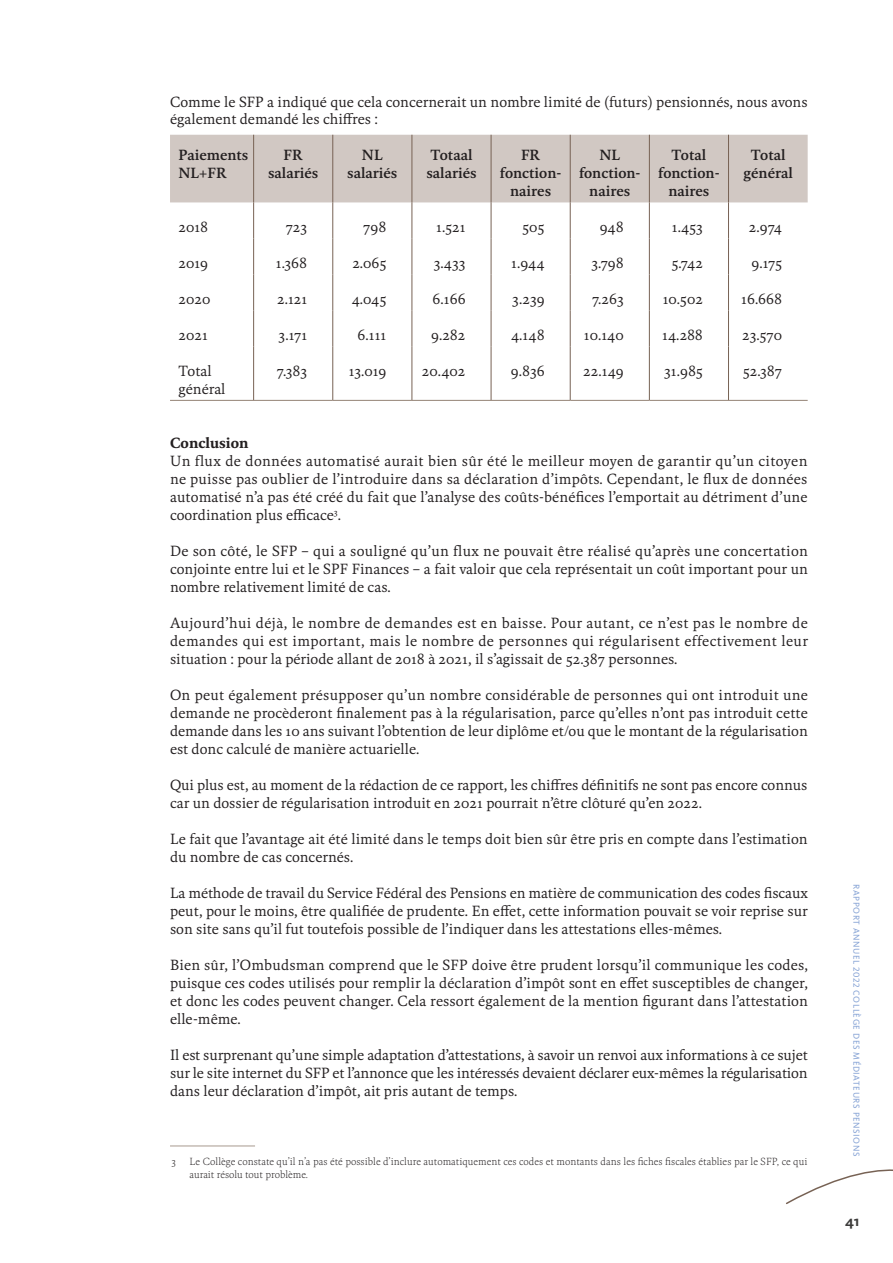
<style>
.page{position:relative;width:893px;height:1263px;background:#fff}
.page>*{position:absolute;margin:0;border:0;box-sizing:border-box;transform-origin:0 0}
.t1{font:15px/18px "Kievit Serif";color:#231f20;text-align:justify}
.t2{font:500 15px/18px "Kievit Serif";color:#231f20;text-align:center}
.t3{font:700 15px "Kievit Serif";color:#231f20}
.t4{font:700 15px "Kievit Pro";color:#3d3c3b}
.t5{font:300 10.5px/12.6px "Kievit Serif";letter-spacing:.005em;color:#231f20}
.t6{font:9px "Kievit Pro";letter-spacing:.06em;color:#86a3d5}
</style>
<div class="page">
<svg style="left:786px;top:1169px;width:107px;height:36px"></svg>
<div style="left:170px;top:135px;width:638px;height:67px;background:#d1c8c3"></div>
<hr style="left:253px;top:135px;width:1px;height:67px;background:#776254">
<hr style="left:332px;top:135px;width:1px;height:67px;background:#776254">
<hr style="left:411px;top:135px;width:1px;height:67px;background:#776254">
<hr style="left:491px;top:135px;width:1px;height:67px;background:#776254">
<hr style="left:570px;top:135px;width:1px;height:67px;background:#776254">
<hr style="left:649px;top:135px;width:1px;height:67px;background:#776254">
<hr style="left:728px;top:135px;width:1px;height:67px;background:#776254">
<hr style="left:253px;top:202px;width:1px;height:36px;background:#776254">
<hr style="left:332px;top:202px;width:1px;height:36px;background:#776254">
<hr style="left:411px;top:202px;width:1px;height:36px;background:#776254">
<hr style="left:491px;top:202px;width:1px;height:36px;background:#776254">
<hr style="left:570px;top:202px;width:1px;height:36px;background:#776254">
<hr style="left:649px;top:202px;width:1px;height:36px;background:#776254">
<hr style="left:728px;top:202px;width:1px;height:36px;background:#776254">
<hr style="left:253px;top:238px;width:1px;height:36px;background:#776254">
<hr style="left:332px;top:238px;width:1px;height:36px;background:#776254">
<hr style="left:411px;top:238px;width:1px;height:36px;background:#776254">
<hr style="left:491px;top:238px;width:1px;height:36px;background:#776254">
<hr style="left:570px;top:238px;width:1px;height:36px;background:#776254">
<hr style="left:649px;top:238px;width:1px;height:36px;background:#776254">
<hr style="left:728px;top:238px;width:1px;height:36px;background:#776254">
<hr style="left:253px;top:274px;width:1px;height:36px;background:#776254">
<hr style="left:332px;top:274px;width:1px;height:36px;background:#776254">
<hr style="left:411px;top:274px;width:1px;height:36px;background:#776254">
<hr style="left:491px;top:274px;width:1px;height:36px;background:#776254">
<hr style="left:570px;top:274px;width:1px;height:36px;background:#776254">
<hr style="left:649px;top:274px;width:1px;height:36px;background:#776254">
<hr style="left:728px;top:274px;width:1px;height:36px;background:#776254">
<hr style="left:253px;top:310px;width:1px;height:36px;background:#776254">
<hr style="left:332px;top:310px;width:1px;height:36px;background:#776254">
<hr style="left:411px;top:310px;width:1px;height:36px;background:#776254">
<hr style="left:491px;top:310px;width:1px;height:36px;background:#776254">
<hr style="left:570px;top:310px;width:1px;height:36px;background:#776254">
<hr style="left:649px;top:310px;width:1px;height:36px;background:#776254">
<hr style="left:728px;top:310px;width:1px;height:36px;background:#776254">
<hr style="left:253px;top:346px;width:1px;height:54px;background:#776254">
<hr style="left:332px;top:346px;width:1px;height:54px;background:#776254">
<hr style="left:411px;top:346px;width:1px;height:54px;background:#776254">
<hr style="left:491px;top:346px;width:1px;height:54px;background:#776254">
<hr style="left:570px;top:346px;width:1px;height:54px;background:#776254">
<hr style="left:649px;top:346px;width:1px;height:54px;background:#776254">
<hr style="left:728px;top:346px;width:1px;height:54px;background:#776254">
<hr style="left:170px;top:400px;width:163px;height:1px;background:#958376">
<hr style="left:333px;top:400px;width:79px;height:1px;background:#958376">
<hr style="left:412px;top:400px;width:158px;height:1px;background:#958376">
<hr style="left:570px;top:400px;width:79px;height:1px;background:#958376">
<hr style="left:649px;top:400px;width:159px;height:1px;background:#958376">
<hr style="left:170px;top:1146px;width:85px;height:1px;background:#a8998e">
<p class="t1" style="left:170px;top:94px;width:639px">Comme le SFP a indiqué que cela concernerait un nombre limité de (futurs) pensionnés, nous avons également demandé les chiffres :</p>
<p class="t2" style="left:179px;top:146px;width:71px;text-align:left">Paiements<br>NL+FR</p>
<p class="t2" style="left:268px;top:146px;width:52px">FR salariés</p>
<p class="t2" style="left:347px;top:146px;width:52px">NL salariés</p>
<p class="t2" style="left:426px;top:146px;width:52px;text-align:left">Totaal salariés</p>
<p class="t2" style="left:500px;top:146px;width:63px">FR fonction&shy;naires</p>
<p class="t2" style="left:579px;top:146px;width:63px">NL fonction&shy;naires</p>
<p class="t2" style="left:658px;top:146px;width:63px">Total fonction&shy;naires</p>
<p class="t2" style="left:743px;top:146px;width:51px">Total général</p>
<p class="t1" style="left:179px;top:220px;width:31px">2018</p>
<p class="t1" style="left:286px;top:220px;width:23px">723</p>
<p class="t1" style="left:363px;top:220px;width:25px">798</p>
<p class="t1" style="left:436px;top:220px;width:31px">1.521</p>
<p class="t1" style="left:522px;top:220px;width:24px">505</p>
<p class="t1" style="left:600px;top:220px;width:26px">948</p>
<p class="t1" style="left:672px;top:220px;width:33px">1.453</p>
<p class="t1" style="left:749px;top:220px;width:35px">2.974</p>
<p class="t1" style="left:179px;top:256px;width:31px">2019</p>
<p class="t1" style="left:276px;top:256px;width:33px">1.368</p>
<p class="t1" style="left:352px;top:256px;width:36px">2.065</p>
<p class="t1" style="left:434px;top:256px;width:33px">3.433</p>
<p class="t1" style="left:511px;top:256px;width:35px">1.944</p>
<p class="t1" style="left:591px;top:256px;width:34px">3.798</p>
<p class="t1" style="left:671px;top:256px;width:33px">5.742</p>
<p class="t1" style="left:751px;top:256px;width:32px">9.175</p>
<p class="t1" style="left:179px;top:292px;width:33px">2020</p>
<p class="t1" style="left:277px;top:292px;width:32px">2.121</p>
<p class="t1" style="left:352px;top:292px;width:36px">4.045</p>
<p class="t1" style="left:433px;top:292px;width:34px">6.166</p>
<p class="t1" style="left:512px;top:292px;width:34px">3.239</p>
<p class="t1" style="left:592px;top:292px;width:33px">7.263</p>
<p class="t1" style="left:663px;top:292px;width:42px">10.502</p>
<p class="t1" style="left:741px;top:292px;width:42px">16.668</p>
<p class="t1" style="left:179px;top:328px;width:31px">2021</p>
<p class="t1" style="left:279px;top:328px;width:30px">3.171</p>
<p class="t1" style="left:358px;top:328px;width:30px">6.111</p>
<p class="t1" style="left:431px;top:328px;width:36px">9.282</p>
<p class="t1" style="left:511px;top:328px;width:35px">4.148</p>
<p class="t1" style="left:584px;top:328px;width:42px">10.140</p>
<p class="t1" style="left:662px;top:328px;width:42px">14.288</p>
<p class="t1" style="left:742px;top:328px;width:41px">23.570</p>
<p class="t1" style="left:179px;top:364px;width:48px">Total général</p>
<p class="t1" style="left:277px;top:364px;width:32px">7.383</p>
<p class="t1" style="left:349px;top:364px;width:39px">13.019</p>
<p class="t1" style="left:422px;top:364px;width:45px">20.402</p>
<p class="t1" style="left:511px;top:364px;width:35px">9.836</p>
<p class="t1" style="left:583px;top:364px;width:42px">22.149</p>
<p class="t1" style="left:664px;top:364px;width:40px">31.985</p>
<p class="t1" style="left:743px;top:364px;width:41px">52.387</p>
<p class="t3" style="left:170px;top:438px;width:80px">Conclusion</p>
<p class="t1" style="left:170px;top:454px;width:639px">Un flux de données automatisé aurait bien sûr été le meilleur moyen de garantir qu’un citoyen ne puisse pas oublier de l’introduire dans sa déclaration d’impôts. Cependant, le flux de données automatisé n’a pas été créé du fait que l’analyse des coûts-bénéfices l’emportait au détriment d’une coordination plus efficace<sup>3</sup>.</p>
<p class="t1" style="left:170px;top:544px;width:639px">De son côté, le SFP – qui a souligné qu’un flux ne pouvait être réalisé qu’après une concertation conjointe entre lui et le SPF Finances – a fait valoir que cela représentait un coût important pour un nombre relativement limité de cas.</p>
<p class="t1" style="left:170px;top:616px;width:639px">Aujourd’hui déjà, le nombre de demandes est en baisse. Pour autant, ce n’est pas le nombre de demandes qui est important, mais le nombre de personnes qui régularisent effectivement leur situation : pour la période allant de 2018 à 2021, il s’agissait de 52.387 personnes.</p>
<p class="t1" style="left:170px;top:688px;width:639px">On peut également présupposer qu’un nombre considérable de personnes qui ont introduit une demande ne procèderont finalement pas à la régularisation, parce qu’elles n’ont pas introduit cette demande dans les 10 ans suivant l’obtention de leur diplôme et/ou que le montant de la régularisation est donc calculé de manière actuarielle.</p>
<p class="t1" style="left:170px;top:778px;width:639px">Qui plus est, au moment de la rédaction de ce rapport, les chiffres définitifs ne sont pas encore connus car un dossier de régularisation introduit en 2021 pourrait n’être clôturé qu’en 2022.</p>
<p class="t1" style="left:170px;top:832px;width:639px">Le fait que l’avantage ait été limité dans le temps doit bien sûr être pris en compte dans l’estimation du nombre de cas concernés.</p>
<p class="t1" style="left:170px;top:886px;width:639px">La méthode de travail du Service Fédéral des Pensions en matière de communication des codes fiscaux peut, pour le moins, être qualifiée de prudente. En effet, cette information pouvait se voir reprise sur son site sans qu’il fut toutefois possible de l’indiquer dans les attestations elles-mêmes.</p>
<p class="t1" style="left:170px;top:958px;width:639px">Bien sûr, l’Ombudsman comprend que le SFP doive être prudent lorsqu’il communique les codes, puisque ces codes utilisés pour remplir la déclaration d’impôt sont en effet susceptibles de changer, et donc les codes peuvent changer. Cela ressort également de la mention figurant dans l’attestation elle-même.</p>
<p class="t1" style="left:170px;top:1048px;width:639px">Il est surprenant qu’une simple adaptation d’attestations, à savoir un renvoi aux informations à ce sujet sur le site internet du SFP et l’annonce que les intéressés devaient déclarer eux-mêmes la régularisation dans leur déclaration d’impôt, ait pris autant de temps.</p>
<p class="t5" style="left:172px;top:1156px;width:6px">3</p>
<p class="t5" style="left:189px;top:1156px;width:619px">Le Collège constate qu’il n’a pas été possible d’inclure automatiquement ces codes et montants dans les fiches fiscales établies par le SFP, ce qui aurait résolu tout problème.</p>
<p class="t6" style="left:862px;top:884px;width:273px;rotate:90deg">RAPPORT ANNUEL 2022 COLLÈGE DES MÉDIATEURS PENSIONS</p>
<p class="t4" style="left:845px;top:1216px;width:15px">41</p>
</div>
